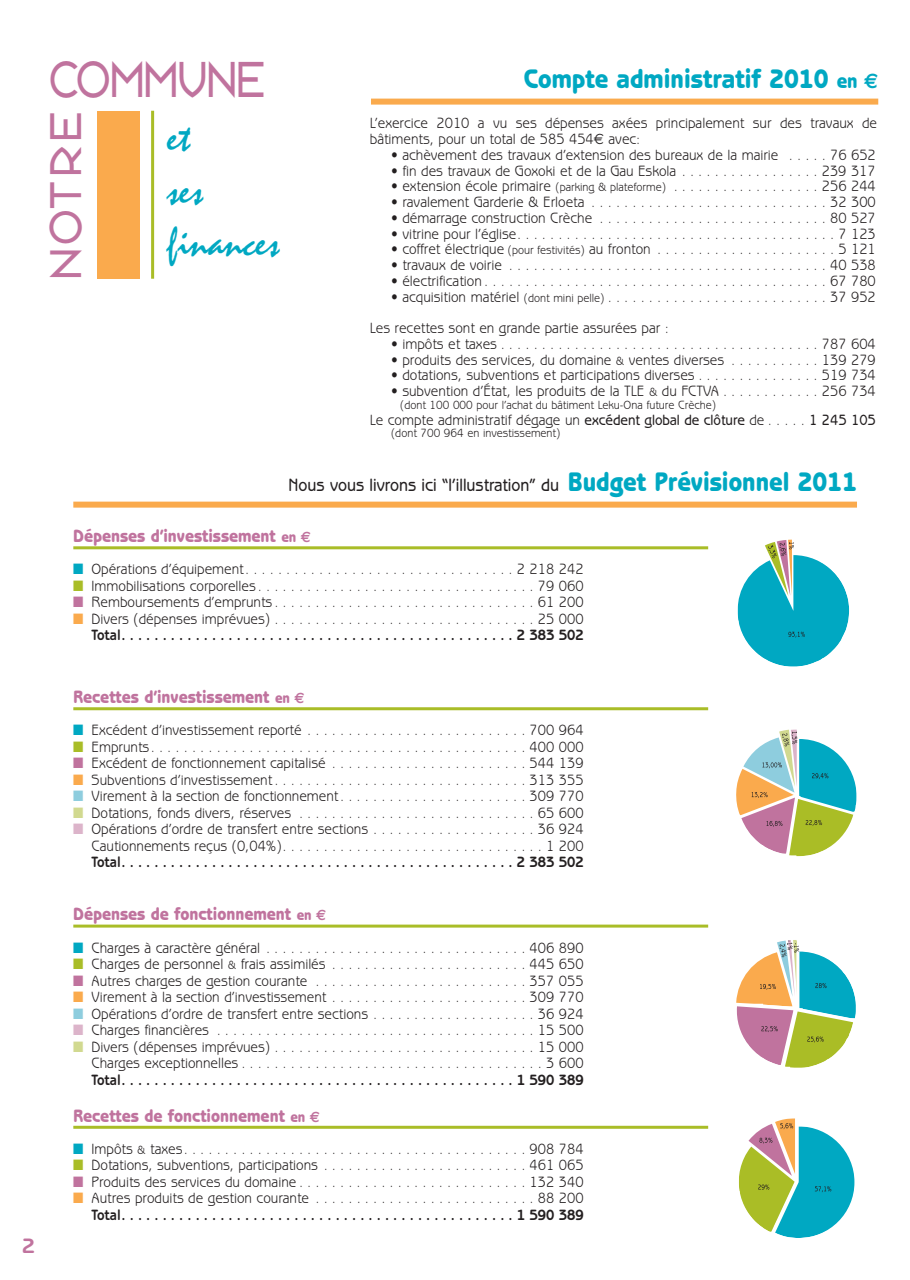
<style>
.page{position:relative;width:910px;height:1280px;background:#fff}
.page>*{position:absolute;margin:0;border:0;box-sizing:border-box;transform-origin:0 0}
.t1{font:49.5px "Republik Sans ICG 01";color:#c0739e;scale:.85 1}
.t2{font:43.5px "Republik Sans ICG 01";letter-spacing:.095em;color:#c0739e}
.t3{font:39px/52.5px "Mistral";color:#00a8c2}
.t4{font:800 27px "Benguiat Gothic";color:#00a8c2;scale:.9 1}
.t5{font:700 21px "Benguiat Gothic";color:#c0739e}
.t6{font:800 18px "Benguiat Gothic";color:#c0739e;scale:.9 1}
.t7{font:500 18px "Benguiat Gothic";color:#231f20;scale:.9 1}
.t8{font:15px/16.5px "Benguiat Gothic";color:#231f20;text-align:right;scale:.9 1}
.t9{font:700 15px "Benguiat Gothic";color:#231f20;scale:.9 1}
.t10{font:12px "Benguiat Gothic";color:#231f20;scale:.9 1}
.s1{font-size:21px}
.s2{font-family:"Euro Sans";font-weight:700;font-size:21px}
.s3{font-family:"Euro Sans"}
.s4{font-size:12px}
.s5{font-weight:500}
.s6{font-size:15px}
.s7{font-family:"Euro Sans";font-weight:700;font-size:15px}
.s8{color:#00a8c2}
.s9{color:#a9bd27}
.s10{color:#c0739e}
.s11{color:#faaa4d}
.s12{font-weight:700}
.s13{color:#8ecdde}
.s14{color:#d1d990}
.s15{color:#dcb4ca}
</style>
<div class="page">
<div style="left:371px;top:99px;width:507px;height:6px;background:#faaa4d"></div>
<svg style="left:738px;top:540px;width:111px;height:126px"></svg>
<hr style="left:73px;top:546px;width:635px;height:3px;background:#a9bd27">
<hr style="left:73px;top:707px;width:635px;height:3px;background:#a9bd27">
<svg style="left:736px;top:729px;width:120px;height:127px"></svg>
<div style="left:73px;top:502px;width:784px;height:6px;background:#faaa4d"></div>
<div style="left:97px;top:111px;width:43px;height:168px;background:#faaa4d"></div>
<hr style="left:151px;top:111px;width:3px;height:168px;background:#a9bd27">
<svg style="left:736px;top:940px;width:120px;height:128px"></svg>
<hr style="left:73px;top:924px;width:635px;height:3px;background:#a9bd27">
<hr style="left:73px;top:1126px;width:635px;height:3px;background:#a9bd27">
<svg style="left:739px;top:1118px;width:115px;height:120px"></svg>
<h1 class="t1" style="left:49px;top:51px;width:256px">COMMUNE</h1>
<h3 class="t3" style="left:167px;top:116px;width:114px">et<br>ses finances</h3>
<h2 class="t2" style="left:41px;top:279px;width:169px;rotate:-90deg">NOTRE</h2>
<h3 class="t4" style="left:523px;top:69px;width:396px">Compte administratif 2010 <span class="s1">en</span> <span class="s2">€</span></h3>
<p class="t8" style="left:370px;top:117px;width:565px;line-height:15.8px;text-align:left">L’exercice 2010 a vu ses dépenses axées principalement sur des travaux de bâtiments, pour un total de 585 454<span class="s3">€</span> avec:</p>
<p class="t8" style="left:391px;top:148px;width:540px">• achèvement des travaux d’extension des bureaux de la mairie . . . . . 76 652</p>
<p class="t8" style="left:391px;top:164px;width:540px">• fin des travaux de Goxoki et de la Gau Eskola . . . . . . . . . . . . . . . . . 239 317</p>
<p class="t8" style="left:391px;top:179px;width:540px">• extension école primaire <span class="s4">(parking &amp; plateforme)</span> . . . . . . . . . . . . . . . . . . 256 244</p>
<p class="t8" style="left:391px;top:195px;width:540px">• ravalement Garderie &amp; Erloeta . . . . . . . . . . . . . . . . . . . . . . . . . . . . . 32 300</p>
<p class="t8" style="left:391px;top:211px;width:540px">• démarrage construction Crèche . . . . . . . . . . . . . . . . . . . . . . . . . . . . 80 527</p>
<p class="t8" style="left:391px;top:227px;width:540px">• vitrine pour l’église. . . . . . . . . . . . . . . . . . . . . . . . . . . . . . . . . . . . . . . 7 123</p>
<p class="t8" style="left:391px;top:242px;width:540px">• coffret électrique <span class="s4">(pour festivités)</span> au fronton . . . . . . . . . . . . . . . . . . . . . . 5 121</p>
<p class="t8" style="left:391px;top:258px;width:540px">• travaux de voirie . . . . . . . . . . . . . . . . . . . . . . . . . . . . . . . . . . . . . . . 40 538</p>
<p class="t8" style="left:391px;top:274px;width:540px">• électrification . . . . . . . . . . . . . . . . . . . . . . . . . . . . . . . . . . . . . . . . . . 67 780</p>
<p class="t8" style="left:370px;top:282px;width:564px;line-height:31.5px;text-align:left;text-indent:21px">• acquisition matériel <span class="s4">(dont mini pelle)</span> . . . . . . . . . . . . . . . . . . . . . . . . . . . 37 952<br>Les recettes sont en grande partie assurées par :</p>
<p class="t8" style="left:391px;top:337px;width:540px">• impôts et taxes . . . . . . . . . . . . . . . . . . . . . . . . . . . . . . . . . . . . . . . 787 604</p>
<p class="t8" style="left:391px;top:353px;width:540px">• produits des services, du domaine <span class="s4">&amp;</span> ventes diverses . . . . . . . . . . . 139 279</p>
<p class="t8" style="left:391px;top:368px;width:540px">• dotations, subventions et participations diverses . . . . . . . . . . . . . . . 519 734</p>
<p class="t8" style="left:391px;top:384px;width:540px">• subvention d’État, les produits de la TLE <span class="s4">&amp;</span> du FCTVA . . . . . . . . . . . . 256 734</p>
<p class="t10" style="left:400px;top:401px;width:352px">(dont 100 000 pour l’achat du bâtiment Leku-Ona future Crèche)</p>
<p class="t8" style="left:370px;top:413px;width:564px">Le compte administratif dégage un <span class="s5">excédent global de clôture</span> de . . . . . <span class="s5">1 245 105</span></p>
<p class="t10" style="left:391px;top:429px;width:190px">(dont 700 964 en investissement)</p>
<p class="t7" style="left:289px;top:478px;width:302px">Nous vous livrons ici “l’illustration” du</p>
<h3 class="t4" style="left:568px;top:472px;width:323px">Budget Prévisionnel 2011</h3>
<p class="t6" style="left:73px;top:529px;width:266px">Dépenses d’investissement <span class="s6">en</span> <span class="s7">€</span></p>
<p class="t8" style="left:73px;top:562px;width:568px"><span class="s8">■</span> Opérations d’équipement. . . . . . . . . . . . . . . . . . . . . . . . . . . . . . . . . 2 218 242</p>
<p class="t8" style="left:73px;top:579px;width:568px"><span class="s9">■</span> Immobilisations corporelles . . . . . . . . . . . . . . . . . . . . . . . . . . . . . . . . . . 79 060</p>
<p class="t8" style="left:73px;top:595px;width:568px"><span class="s10">■</span> Remboursements d’emprunts. . . . . . . . . . . . . . . . . . . . . . . . . . . . . . . . 61 200</p>
<p class="t8" style="left:73px;top:612px;width:568px"><span class="s11">■</span> Divers (dépenses imprévues) . . . . . . . . . . . . . . . . . . . . . . . . . . . . . . . . 25 000<br><span class="s12">Total. . . . . . . . . . . . . . . . . . . . . . . . . . . . . . . . . . . . . . . . . . . . . . . . 2 383 502</span></p>
<h3 class="t5" style="left:22px;top:1238px;width:14px">2</h3>
<p class="t6" style="left:73px;top:690px;width:259px">Recettes d’investissement <span class="s6">en</span> <span class="s7">€</span></p>
<p class="t8" style="left:73px;top:723px;width:568px"><span class="s8">■</span> Excédent d’investissement reporté . . . . . . . . . . . . . . . . . . . . . . . . . . . 700 964</p>
<p class="t8" style="left:73px;top:740px;width:568px"><span class="s9">■</span> Emprunts. . . . . . . . . . . . . . . . . . . . . . . . . . . . . . . . . . . . . . . . . . . . . . 400 000</p>
<p class="t8" style="left:73px;top:756px;width:568px"><span class="s10">■</span> Excédent de fonctionnement capitalisé . . . . . . . . . . . . . . . . . . . . . . . . 544 139</p>
<p class="t8" style="left:73px;top:773px;width:568px"><span class="s11">■</span> Subventions d’investissement. . . . . . . . . . . . . . . . . . . . . . . . . . . . . . . 313 355</p>
<p class="t8" style="left:73px;top:789px;width:568px"><span class="s13">■</span> Virement à la section de fonctionnement. . . . . . . . . . . . . . . . . . . . . . . 309 770</p>
<p class="t8" style="left:73px;top:806px;width:568px"><span class="s14">■</span> Dotations, fonds divers, réserves . . . . . . . . . . . . . . . . . . . . . . . . . . . . . 65 600</p>
<p class="t8" style="left:73px;top:822px;width:568px"><span class="s15">■</span> Opérations d’ordre de transfert entre sections . . . . . . . . . . . . . . . . . . . . 36 924<br>Cautionnements reçus (0,04%). . . . . . . . . . . . . . . . . . . . . . . . . . . . . . . . 1 200</p>
<p class="t9" style="left:92px;top:857px;width:548px">Total. . . . . . . . . . . . . . . . . . . . . . . . . . . . . . . . . . . . . . . . . . . . . . . . 2 383 502</p>
<p class="t6" style="left:73px;top:907px;width:283px">Dépenses de fonctionnement <span class="s6">en</span> <span class="s7">€</span></p>
<p class="t8" style="left:73px;top:941px;width:568px"><span class="s8">■</span> Charges à caractère général . . . . . . . . . . . . . . . . . . . . . . . . . . . . . . . . 406 890</p>
<p class="t8" style="left:73px;top:957px;width:568px"><span class="s9">■</span> Charges de personnel <span class="s4">&amp;</span> frais assimilés . . . . . . . . . . . . . . . . . . . . . . . . 445 650</p>
<p class="t8" style="left:73px;top:974px;width:568px"><span class="s10">■</span> Autres charges de gestion courante . . . . . . . . . . . . . . . . . . . . . . . . . . 357 055</p>
<p class="t8" style="left:73px;top:990px;width:568px"><span class="s11">■</span> Virement à la section d’investissement . . . . . . . . . . . . . . . . . . . . . . . . 309 770</p>
<p class="t8" style="left:73px;top:1007px;width:568px"><span class="s13">■</span> Opérations d’ordre de transfert entre sections . . . . . . . . . . . . . . . . . . . . 36 924</p>
<p class="t8" style="left:73px;top:1023px;width:568px"><span class="s15">■</span> Charges financières . . . . . . . . . . . . . . . . . . . . . . . . . . . . . . . . . . . . . . . 15 500</p>
<p class="t8" style="left:73px;top:1040px;width:568px"><span class="s14">■</span> Divers (dépenses imprévues) . . . . . . . . . . . . . . . . . . . . . . . . . . . . . . . . 15 000<br>Charges exceptionnelles . . . . . . . . . . . . . . . . . . . . . . . . . . . . . . . . . . . . . 3 600</p>
<p class="t9" style="left:92px;top:1074px;width:548px">Total. . . . . . . . . . . . . . . . . . . . . . . . . . . . . . . . . . . . . . . . . . . . . . . . 1 590 389</p>
<p class="t6" style="left:73px;top:1109px;width:276px">Recettes de fonctionnement <span class="s6">en</span> <span class="s7">€</span></p>
<p class="t8" style="left:73px;top:1142px;width:568px"><span class="s8">■</span> Impôts <span class="s4">&amp;</span> taxes. . . . . . . . . . . . . . . . . . . . . . . . . . . . . . . . . . . . . . . . . . 908 784</p>
<p class="t8" style="left:73px;top:1158px;width:568px"><span class="s9">■</span> Dotations, subventions, participations . . . . . . . . . . . . . . . . . . . . . . . . . 461 065</p>
<p class="t8" style="left:73px;top:1175px;width:568px"><span class="s10">■</span> Produits des services du domaine . . . . . . . . . . . . . . . . . . . . . . . . . . . . 132 340</p>
<p class="t8" style="left:73px;top:1191px;width:568px"><span class="s11">■</span> Autres produits de gestion courante . . . . . . . . . . . . . . . . . . . . . . . . . . . 88 200<br><span class="s12">Total. . . . . . . . . . . . . . . . . . . . . . . . . . . . . . . . . . . . . . . . . . . . . . . . 1 590 389</span></p>
</div>
